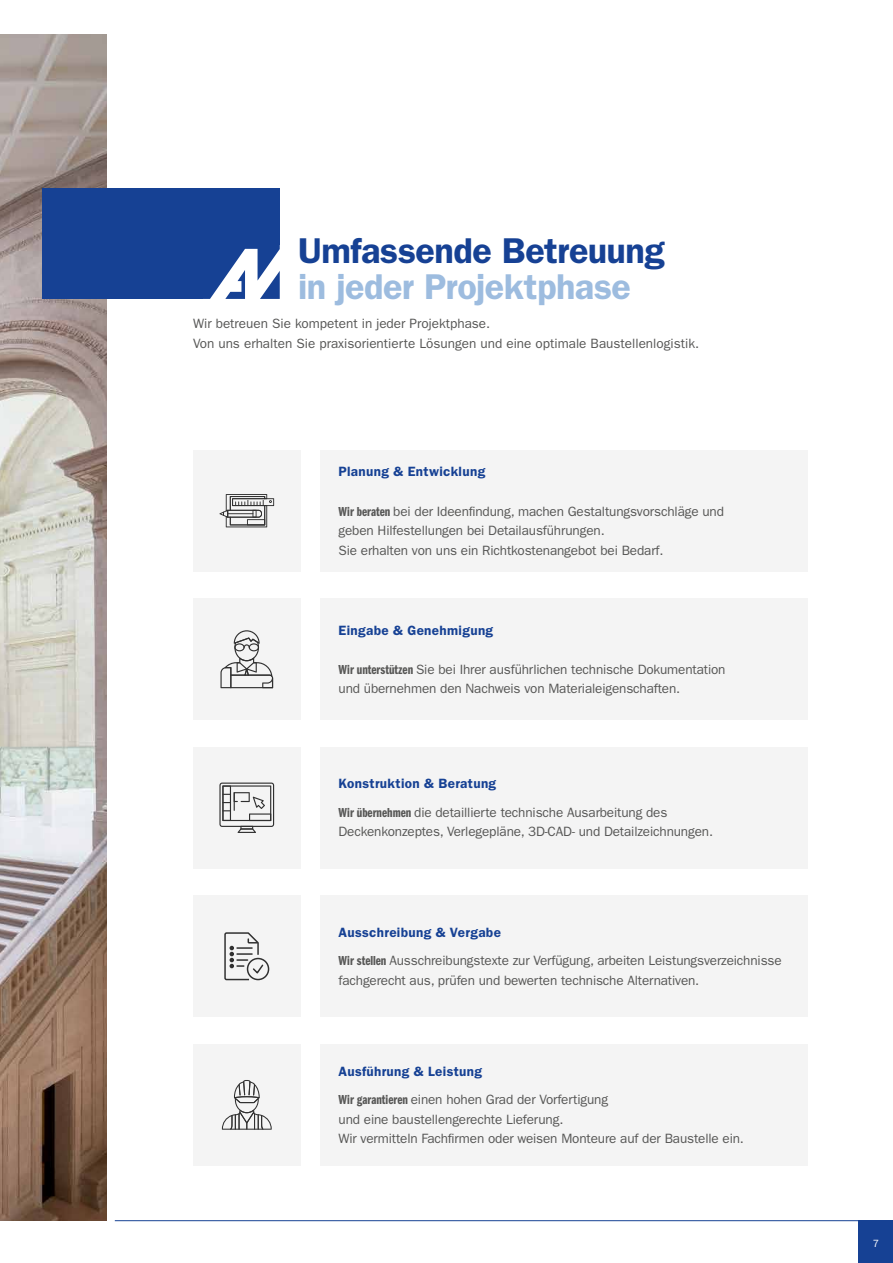
<style>
.page{position:relative;width:893px;height:1263px;background:#fff}
.page>*{position:absolute;margin:0;border:0;box-sizing:border-box;transform-origin:0 0}
.t1{font:600 36px "ITC Franklin Gothic Std";letter-spacing:-.01em;color:#164194}
.t2{font:600 36px "ITC Franklin Gothic Std";letter-spacing:-.015em;color:#9dbcdf}
.t3{font:13.5px/19.5px "ITC Franklin Gothic Std";letter-spacing:-.01em;color:#575756}
.t4{font:600 13.5px "ITC Franklin Gothic Std";letter-spacing:.025em;color:#164194}
.t5{font:10.5px "ITC Franklin Gothic Std";color:#fff}
.s1{font-family:"ITC Franklin Gothic Std Dm Cp"}
.s2{font-weight:600;color:#164194}
</style>
<div class="page">
<div style="left:859px;top:1220px;width:34px;height:43px;background:#164194"></div>
<hr style="left:115px;top:1220px;width:755px;height:1px;background:#164194">
<img style="left:0;top:34px;width:106px;height:1186px">
<div style="left:43px;top:188px;width:237px;height:111px;background:#164194"></div>
<svg style="left:203px;top:245px;width:77px;height:54px"></svg>
<div style="left:193px;top:450px;width:108px;height:121px;background:#f4f4f4"></div>
<div style="left:320px;top:450px;width:488px;height:121px;background:#f4f4f4"></div>
<svg style="left:219px;top:494px;width:55px;height:33px"></svg>
<div style="left:320px;top:598px;width:488px;height:122px;background:#f4f4f4"></div>
<div style="left:193px;top:598px;width:108px;height:122px;background:#f4f4f4"></div>
<svg style="left:220px;top:630px;width:53px;height:58px"></svg>
<div style="left:193px;top:1044px;width:108px;height:121px;background:#f4f4f4"></div>
<div style="left:320px;top:1044px;width:488px;height:121px;background:#f4f4f4"></div>
<svg style="left:222px;top:1080px;width:50px;height:50px"></svg>
<div style="left:193px;top:747px;width:108px;height:121px;background:#f4f4f4"></div>
<div style="left:320px;top:747px;width:488px;height:121px;background:#f4f4f4"></div>
<svg style="left:219px;top:782px;width:55px;height:51px"></svg>
<div style="left:193px;top:895px;width:108px;height:122px;background:#f4f4f4"></div>
<div style="left:320px;top:895px;width:488px;height:122px;background:#f4f4f4"></div>
<svg style="left:224px;top:932px;width:46px;height:49px"></svg>
<h1 class="t1" style="left:298px;top:229px;width:368px">Umfassende Betreuung</h1>
<h1 class="t2" style="left:298px;top:265px;width:334px">in jeder Projektphase</h1>
<p class="t3" style="left:193px;top:314px;width:508px">Wir betreuen Sie kompetent in jeder Projektphase.<br>Von uns erhalten Sie praxisorientierte Lösungen und eine optimale Baustellenlogistik.</p>
<p class="t4" style="left:339px;top:463px;width:148px">Planung &amp; Entwicklung</p>
<p class="t3" style="left:339px;top:501px;width:387px"><span class="s1">Wir beraten</span> bei der Ideenfindung, machen Gestaltungsvorschläge und geben Hilfestellungen bei Detailausführungen.<br>Sie erhalten von uns ein Richtkostenangebot bei Bedarf.</p>
<p class="t4" style="left:339px;top:622px;width:156px">Eingabe &amp; Genehmigung</p>
<p class="t3" style="left:339px;top:659px;width:388px"><span class="s1">Wir unterstützen</span> Sie bei Ihrer ausführlichen technische Dokumentation und übernehmen den Nachweis von Materialeigenschaften.</p>
<p class="t3" style="left:339px;top:770px;width:330px;line-height:28.3px"><span class="s2">Konstruktion &amp; Beratung<br></span><span class="s1">Wir übernehmen</span> die detaillierte technische Ausarbeitung des</p>
<p class="t3" style="left:339px;top:822px;width:376px">Deckenkonzeptes, Verlegepläne, 3D-CAD- und Detailzeichnungen.</p>
<p class="t3" style="left:339px;top:918px;width:445px;line-height:28.3px"><span class="s2">Ausschreibung &amp; Vergabe<br></span><span class="s1">Wir stellen</span> Ausschreibungstexte zur Verfügung, arbeiten Leistungsverzeichnisse</p>
<p class="t3" style="left:339px;top:970px;width:362px">fachgerecht aus, prüfen und bewerten technische Alternativen.</p>
<p class="t3" style="left:339px;top:1057px;width:271px;line-height:28.3px"><span class="s2">Ausführung &amp; Leistung<br></span><span class="s1">Wir garantieren</span> einen hohen Grad der Vorfertigung</p>
<p class="t3" style="left:339px;top:1109px;width:407px">und eine baustellengerechte Lieferung.<br>Wir vermitteln Fachfirmen oder weisen Monteure auf der Baustelle ein.</p>
<p class="t5" style="left:873px;top:1237px;width:8px">7</p>
</div>
